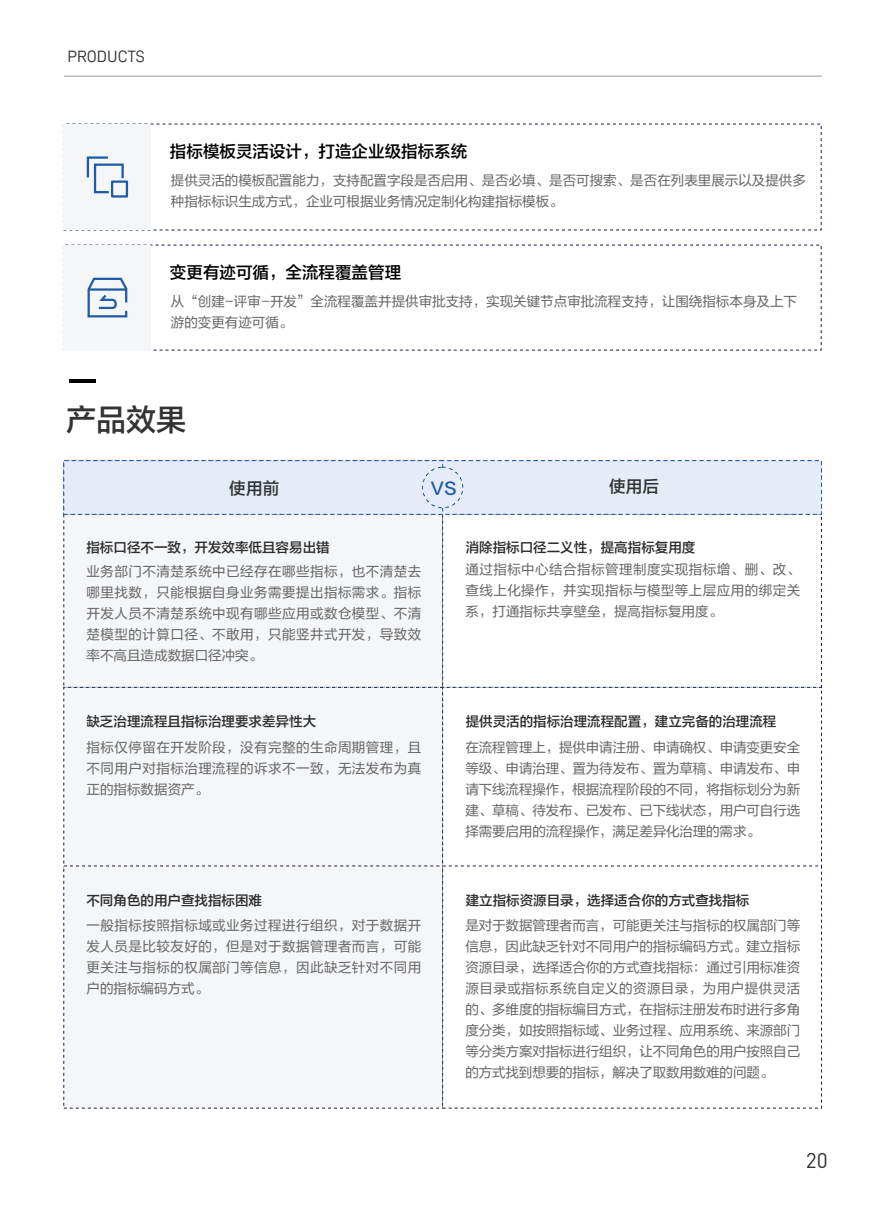
<style>
.page{position:relative;width:894px;height:1212px;background:#fff}
.page>*{position:absolute;margin:0;border:0;box-sizing:border-box;transform-origin:0 0}
.t1{font:30px "FZLTZHJW GB1 0";color:#333}
.t2{font:21px "DIN";color:#333}
.t3{font:16.5px "FZLTZHJW GB1 0";color:#000}
.t4{font:16.5px "D DIN";color:#333}
.t5{font:16.5px "FZLTZHJW GB1 0";letter-spacing:.015em;color:#333}
.t6{font:16.5px "FZLTZHJW GB1 0";color:#1f5aa6}
.t7{font:13.5px/21px "FZLTHJW GB1 0";color:#666;text-align:justify}
.t8{font:13.5px "FZLTZHJW GB1 0";color:#2d2d2d}
</style>
<div class="page">
<div style="left:64px;top:514px;width:378px;height:174px;background:#f5f6f8"></div>
<div style="left:64px;top:687px;width:378px;height:180px;background:#f5f6f8"></div>
<div style="left:64px;top:866px;width:378px;height:242px;background:#f5f6f8"></div>
<div style="left:64px;top:460px;width:757px;height:55px;background:#e6ecf7;border:1px dashed #1f5aa6"></div>
<div style="left:64px;top:460px;width:378px;height:55px;background:#e6ecf7;border:1px dashed #1f5aa6"></div>
<div style="left:422px;top:467px;width:41px;height:41px;background:#e6ecf7;border:1px dashed #1f5aa6;border-radius:50%"></div>
<hr style="left:69px;top:379px;width:27px;height:3px;background:#000">
<div style="left:63px;top:124px;width:88px;height:106px;background:#f5f6f8"></div>
<svg style="left:86px;top:156px;width:38px;height:38px"></svg>
<div style="left:111px;top:180px;width:17px;height:18px;border:2px solid #1f5aa5"></div>
<hr style="left:64px;top:76px;width:757px;height:1px;background:#979797">
<div style="left:63px;top:245px;width:88px;height:105px;background:#f5f6f8"></div>
<svg style="left:87px;top:277px;width:41px;height:41px"></svg>
<p class="t4" style="left:67px;top:48px;width:79px">PRODUCTS</p>
<p class="t3" style="left:170px;top:143px;width:298px">指标模板灵活设计，打造企业级指标系统</p>
<p class="t7" style="left:171px;top:170px;width:636px">提供灵活的模板配置能力，支持配置字段是否启用、是否必填、是否可搜索、是否在列表里展示以及提供多种指标标识生成方式，企业可根据业务情况定制化构建指标模板。</p>
<p class="t3" style="left:170px;top:264px;width:232px">变更有迹可循，全流程覆盖管理</p>
<p class="t7" style="left:171px;top:291px;width:627px">从“创建-评审-开发”全流程覆盖并提供审批支持，实现关键节点审批流程支持，让围绕指标本身及上下游的变更有迹可循。</p>
<h1 class="t1" style="left:66px;top:404px;width:121px">产品效果</h1>
<p class="t5" style="left:229px;top:480px;width:51px">使用前</p>
<p class="t6" style="left:430px;top:480px;width:28px">VS</p>
<p class="t5" style="left:608px;top:478px;width:51px">使用后</p>
<p class="t8" style="left:86px;top:540px;width:244px">指标口径不一致，开发效率低且容易出错</p>
<p class="t8" style="left:465px;top:540px;width:231px">消除指标口径二义性，提高指标复用度</p>
<p class="t7" style="left:465px;top:559px;width:336px">通过指标中心结合指标管理制度实现指标增、删、改、查线上化操作，并实现指标与模型等上层应用的绑定关系，打通指标共享壁垒，提高指标复用度。</p>
<p class="t7" style="left:87px;top:561px;width:336px">业务部门不清楚系统中已经存在哪些指标，也不清楚去哪里找数，只能根据自身业务需要提出指标需求。指标开发人员不清楚系统中现有哪些应用或数仓模型、不清楚模型的计算口径、不敢用，只能竖井式开发，导致效率不高且造成数据口径冲突。</p>
<p class="t8" style="left:86px;top:715px;width:231px">缺乏治理流程且指标治理要求差异性大</p>
<p class="t8" style="left:465px;top:715px;width:312px">提供灵活的指标治理流程配置，建立完备的治理流程</p>
<p class="t7" style="left:465px;top:737px;width:336px">在流程管理上，提供申请注册、申请确权、申请变更安全等级、申请治理、置为待发布、置为草稿、申请发布、申请下线流程操作，根据流程阶段的不同，将指标划分为新建、草稿、待发布、已发布、已下线状态，用户可自行选择需要启用的流程操作，满足差异化治理的需求。</p>
<p class="t7" style="left:87px;top:737px;width:336px">指标仅停留在开发阶段，没有完整的生命周期管理，且不同用户对指标治理流程的诉求不一致，无法发布为真正的指标数据资产。</p>
<p class="t8" style="left:86px;top:893px;width:177px">不同角色的用户查找指标困难</p>
<p class="t8" style="left:465px;top:893px;width:285px">建立指标资源目录，选择适合你的方式查找指标</p>
<p class="t7" style="left:465px;top:915px;width:336px">是对于数据管理者而言，可能更关注与指标的权属部门等信息，因此缺乏针对不同用户的指标编码方式。建立指标资源目录，选择适合你的方式查找指标：通过引用标准资源目录或指标系统自定义的资源目录，为用户提供灵活的、多维度的指标编目方式，在指标注册发布时进行多角度分类，如按照指标域、业务过程、应用系统、来源部门等分类方案对指标进行组织，让不同角色的用户按照自己的方式找到想要的指标，解决了取数用数难的问题。</p>
<p class="t7" style="left:87px;top:915px;width:336px">一般指标按照指标域或业务过程进行组织，对于数据开发人员是比较友好的，但是对于数据管理者而言，可能更关注与指标的权属部门等信息，因此缺乏针对不同用户的指标编码方式。</p>
<h2 class="t2" style="left:805px;top:1153px;width:23px">20</h2>
</div>
